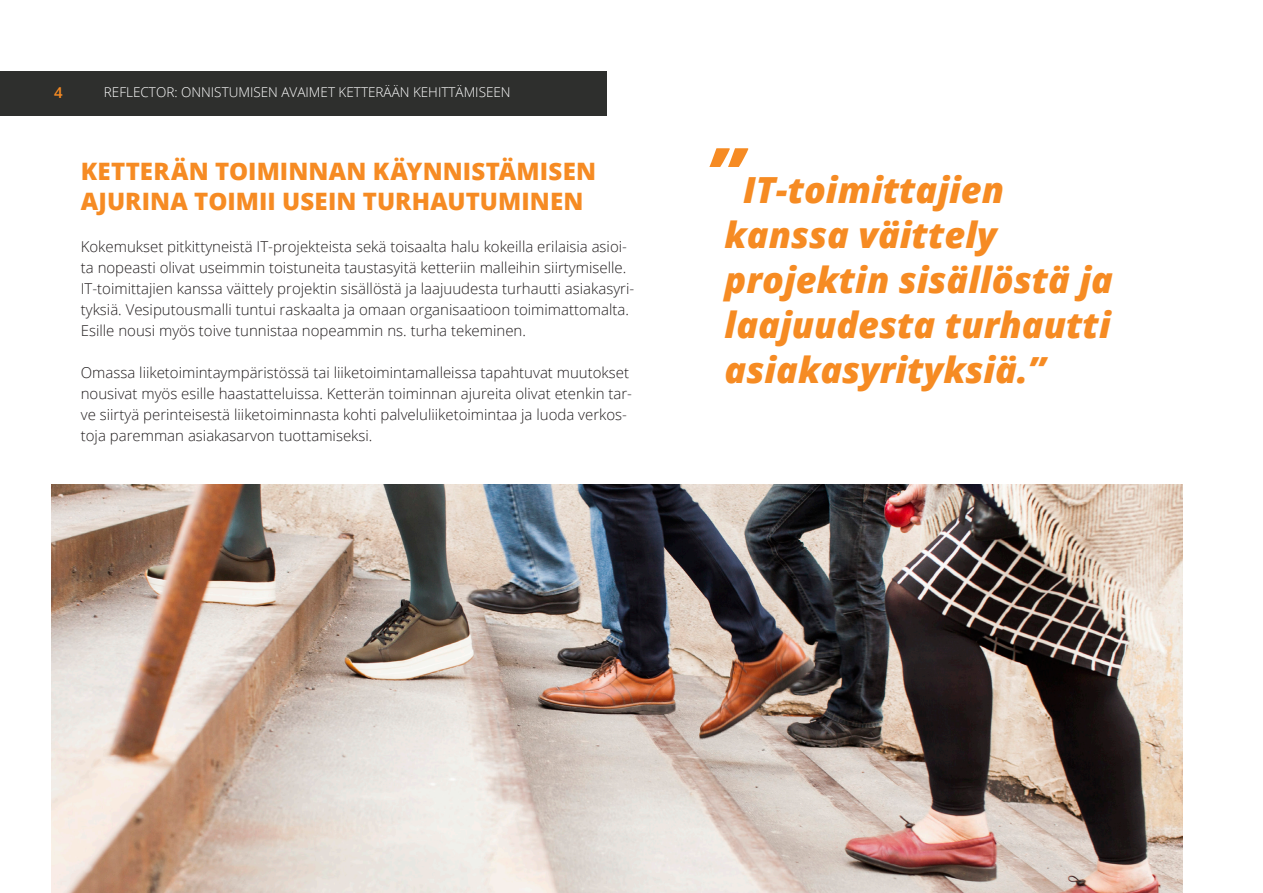
<style>
.page{position:relative;width:1263px;height:893px;background:#fff}
.page>*{position:absolute;margin:0;border:0;box-sizing:border-box;transform-origin:0 0}
.Lainaus{font:italic 800 36px/45px "Open Sans";color:#f68b23}
.Otsikko_2{font:800 24px/30px "Open Sans";letter-spacing:.005em;color:#f68b23}
.t1{font:300 15px/21px "Open Sans";color:#231f20}
.t2{font:600 15px "Open Sans";color:#f68b23}
.t3{font:300 13.5px "Open Sans";color:#fff}
.s1{font-size:76.5px}
</style>
<div class="page">
<div style="left:0;top:72px;width:607px;height:44px;background:#2e2f2d"></div>
<img style="left:51px;top:485px;width:1131px;height:408px">
<p class="t2" style="left:54px;top:82px;width:10px">4</p>
<p class="t3" style="left:104px;top:83px;width:408px">REFLECTOR: ONNISTUMISEN AVAIMET KETTERÄÄN KEHITTÄMISEEN</p>
<p class="Otsikko_2" style="left:81px;top:155px;width:517px">KETTERÄN TOIMINNAN KÄYNNISTÄMISEN<br>AJURINA TOIMII USEIN TURHAUTUMINEN</p>
<p class="t1" style="left:81px;top:236px;width:555px">Kokemukset pitkittyneistä IT-projekteista sekä toisaalta halu kokeilla erilaisia asioi&shy;ta nopeasti olivat useimmin toistuneita taustasyitä ketteriin malleihin siirtymiselle.<br>IT-toimittajien kanssa väittely projektin sisällöstä ja laajuudesta turhautti asiakasyri&shy;tyksiä. Vesiputousmalli tuntui raskaalta ja omaan organisaatioon toimimattomalta.<br>Esille nousi myös toive tunnistaa nopeammin ns. turha tekeminen.</p>
<p class="t1" style="left:81px;top:362px;width:553px">Omassa liiketoimintaympäristössä tai liiketoimintamalleissa tapahtuvat muutokset nousivat myös esille haastatteluissa. Ketterän toiminnan ajureita olivat etenkin tar&shy;ve siirtyä perinteisestä liiketoiminnasta kohti palveluliiketoimintaa ja luoda verkos&shy;toja paremman asiakasarvon tuottamiseksi.</p>
<p class="Lainaus" style="left:725px;top:166px;width:390px;text-indent:-19px"><span class="s1">”</span>IT-toimittajien kanssa väittely projektin sisällöstä ja laajuudesta turhautti asiakasyrityksiä.”</p>
</div>
